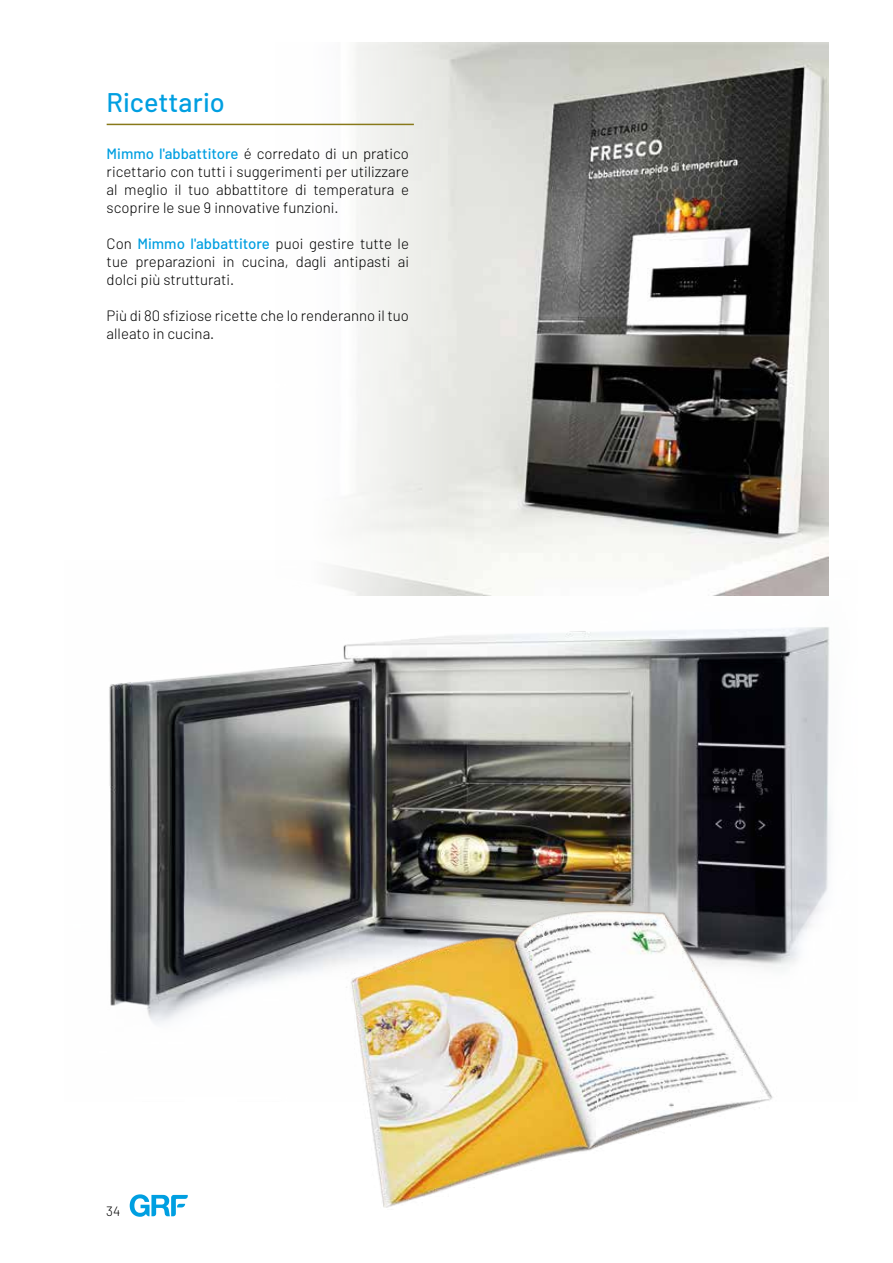
<style>
.page{position:relative;width:893px;height:1263px;background:#fff}
.page>*{position:absolute;margin:0;border:0;box-sizing:border-box;transform-origin:0 0}
.t1{font:500 27px "Barlow";color:#009fe1}
.t2{font:300 15px/18px "Barlow";color:#000;text-align:justify}
.t3{font:300 13.5px "Barlow";color:#000}
.s1{font-weight:500;color:#009fe1}
</style>
<div class="page">
<svg style="left:130px;top:1194px;width:58px;height:23px"></svg>
<img style="left:109px;top:560px;width:721px;height:464px">
<img style="left:275px;top:43px;width:553px;height:552px">
<img style="left:330px;top:888px;width:495px;height:320px">
<hr style="left:107px;top:124px;width:307px;height:1px;background:#88791a">
<h1 class="t1" style="left:107px;top:86px;width:119px">Ricettario</h1>
<p class="t2" style="left:107px;top:144px;width:304px"><span class="s1">Mimmo l'abbattitore</span> é corredato di un pratico ricettario con tutti i suggerimenti per utilizzare al meglio il tuo abbattitore di temperatura e scoprire le sue 9 innovative funzioni.</p>
<p class="t2" style="left:107px;top:234px;width:304px">Con <span class="s1">Mimmo l'abbattitore</span> puoi gestire tutte le tue preparazioni in cucina, dagli antipasti ai dolci più strutturati.</p>
<p class="t2" style="left:107px;top:306px;width:304px">Più di 80 sfiziose ricette che lo renderanno il tuo alleato in cucina.</p>
<p class="t3" style="left:106px;top:1203px;width:16px">34</p>
</div>
